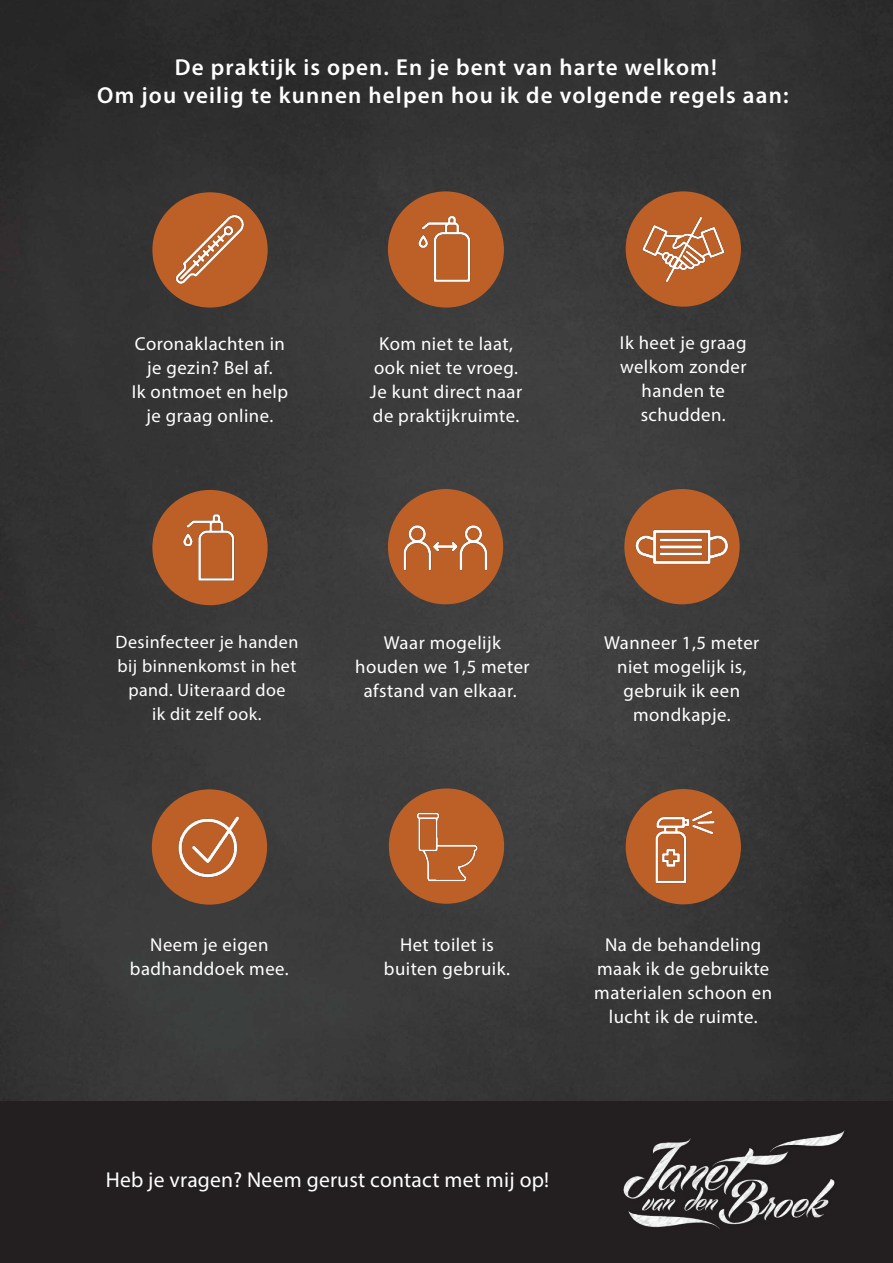
<style>
.page{position:relative;width:893px;height:1263px;background:#fff}
.page>*{position:absolute;margin:0;border:0;box-sizing:border-box;transform-origin:0 0}
.t1{font:600 23.1px/27.8px "Myriad Pro";letter-spacing:.05em;color:#fff;text-align:center}
.t2{font:21.6px "Myriad Pro";letter-spacing:.01em;color:#fff}
.t3{font:18.75px/24px "Myriad Pro";letter-spacing:.025em;color:#fff;text-align:center}
.t4{font:18px/24px "Myriad Pro";letter-spacing:.025em;color:#fff;text-align:center}
</style>
<div class="page">
<img style="left:1px;top:0;width:892px;height:1102px">
<div style="left:0;top:1102px;width:893px;height:161px;background:#231f20"></div>
<div style="left:152px;top:490px;width:116px;height:115px;background:#bd6028;border-radius:50%"></div>
<img style="left:165px;top:503px;width:90px;height:89px">
<div style="left:626px;top:789px;width:115px;height:115px;background:#bd6028;border-radius:50%"></div>
<img style="left:637px;top:800px;width:93px;height:93px">
<img style="left:150px;top:787px;width:119px;height:119px">
<div style="left:152px;top:192px;width:116px;height:116px;background:#bd6028;border-radius:50%"></div>
<img style="left:165px;top:205px;width:90px;height:90px">
<img style="left:623px;top:1130px;width:222px;height:99px">
<img style="left:391px;top:195px;width:110px;height:110px">
<div style="left:626px;top:191px;width:115px;height:116px;background:#bd6028;border-radius:50%"></div>
<img style="left:642px;top:208px;width:82px;height:82px">
<div style="left:389px;top:788px;width:115px;height:116px;background:#bd6028;border-radius:50%"></div>
<img style="left:417px;top:812px;width:61px;height:70px">
<div style="left:388px;top:489px;width:115px;height:115px;background:#bd6028;border-radius:50%"></div>
<img style="left:398px;top:499px;width:95px;height:95px">
<div style="left:624px;top:489px;width:116px;height:115px;background:#bd6028;border-radius:50%"></div>
<img style="left:629px;top:493px;width:106px;height:107px">
<div style="left:388px;top:191px;width:115px;height:116px;background:#bd6028;border-radius:50%"></div>
<img style="left:401px;top:204px;width:89px;height:90px">
<p class="t1" style="left:97px;top:53px;width:693px">De praktijk is open. En je bent van harte welkom!<br>Om jou veilig te kunnen helpen hou ik de volgende regels aan:</p>
<p class="t3" style="left:132px;top:331px;width:158px">Coronaklachten in je gezin? Bel af.<br>Ik ontmoet en help je graag online.</p>
<p class="t3" style="left:370px;top:331px;width:154px">Kom niet te laat, ook niet te vroeg.<br>Je kunt direct naar de praktijkruimte.</p>
<p class="t3" style="left:620px;top:331px;width:128px">Ik heet je graag welkom zonder handen te schudden.</p>
<p class="t4" style="left:116px;top:629px;width:184px">Desinfecteer je handen bij binnenkomst in het pand. Uiteraard doe<br>ik dit zelf ook.</p>
<p class="t3" style="left:355px;top:630px;width:176px">Waar mogelijk houden we 1,5 meter afstand van elkaar.</p>
<p class="t3" style="left:604px;top:630px;width:157px">Wanneer 1,5 meter niet mogelijk is, gebruik ik een mondkapje.</p>
<p class="t3" style="left:130px;top:933px;width:160px">Neem je eigen badhanddoek mee.</p>
<p class="t3" style="left:384px;top:932px;width:128px">Het toilet is buiten gebruik.</p>
<p class="t3" style="left:594px;top:932px;width:179px">Na de behandeling maak ik de gebruikte materialen schoon en lucht ik de ruimte.</p>
<p class="t2" style="left:106px;top:1166px;width:445px">Heb je vragen? Neem gerust contact met mij op!</p>
</div>
